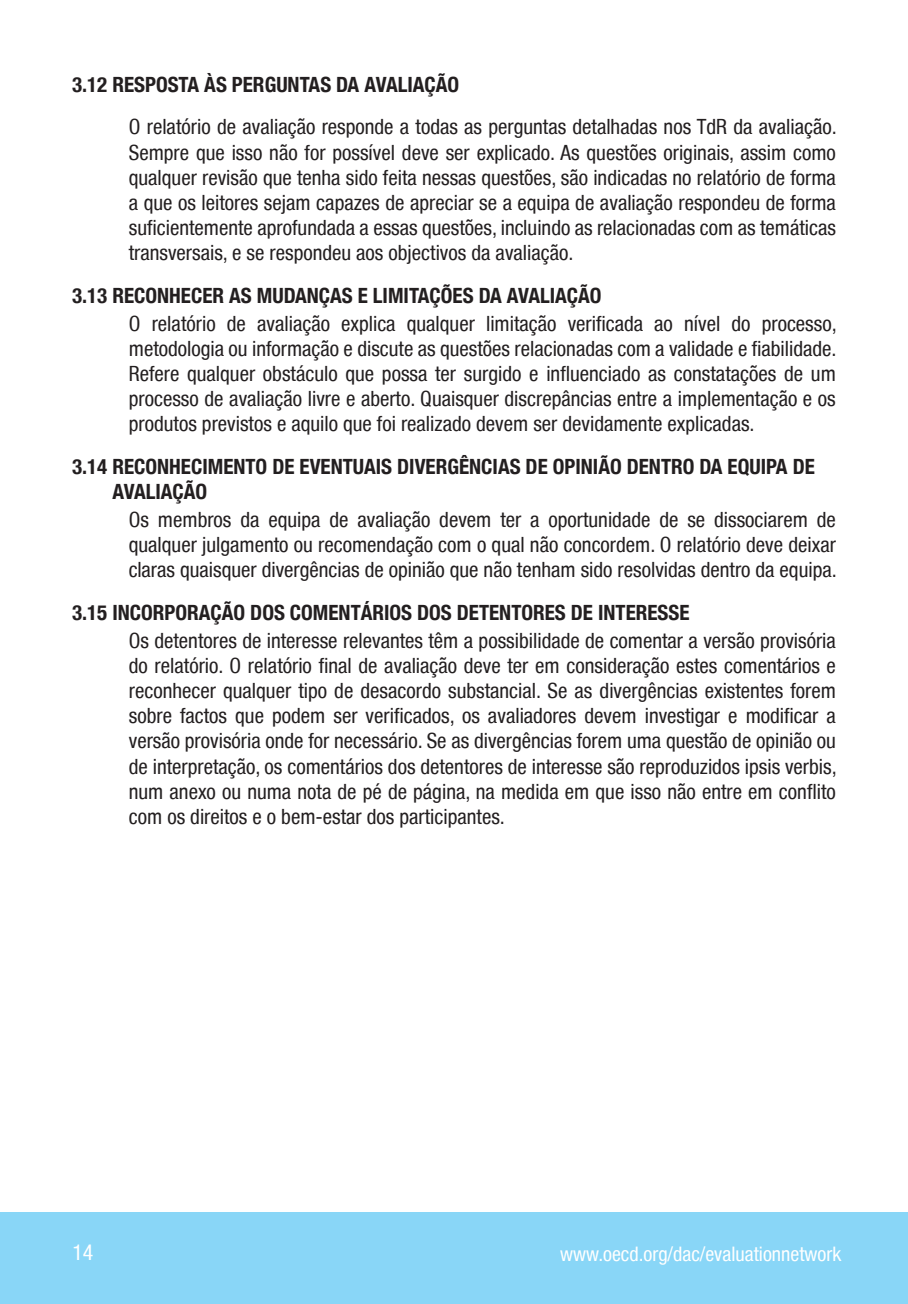
<style>
.page{position:relative;width:908px;height:1304px;background:#fff}
.page>*{position:absolute;margin:0;border:0;box-sizing:border-box;transform-origin:0 0}
.t1{font:condensed 22px "Helvetica Neue LT";color:#fff}
.indented_body{font:condensed 21px/25.2px "Helvetica Neue LT";color:#231f20;text-align:justify}
.subhead{font:700 condensed 21px/25.2px "Helvetica Neue LT";color:#231f20}
.indented_body-2{font:700 condensed 21px "Helvetica Neue LT";color:#231f20}
.t2{font:condensed 20px "Helvetica Neue LT";color:#fff}
</style>
<div class="page">
<div style="left:0;top:1212px;width:907px;height:92px;background:#89d6f7"></div>
<p class="indented_body-2" style="left:72px;top:72px;width:388px">3.12 RESPOSTA ÀS PERGUNTAS DA AVALIAÇÃO</p>
<p class="indented_body" style="left:129px;top:114px;width:709px">O relatório de avaliação responde a todas as perguntas detalhadas nos TdR da avaliação.<br>Sempre que isso não for possível deve ser explicado. As questões originais, assim como qualquer revisão que tenha sido feita nessas questões, são indicadas no relatório de forma a que os leitores sejam capazes de apreciar se a equipa de avaliação respondeu de forma suficientemente aprofundada a essas questões, incluindo as relacionadas com as temáticas transversais, e se respondeu aos objectivos da avaliação.</p>
<p class="subhead" style="left:72px;top:282px;width:530px">3.13 RECONHECER AS MUDANÇAS E LIMITAÇÕES DA AVALIAÇÃO</p>
<p class="indented_body" style="left:129px;top:310px;width:709px">O relatório de avaliação explica qualquer limitação verificada ao nível do processo, metodologia ou informação e discute as questões relacionadas com a validade e fiabilidade.<br>Refere qualquer obstáculo que possa ter surgido e influenciado as constatações de um processo de avaliação livre e aberto. Quaisquer discrepâncias entre a implementação e os produtos previstos e aquilo que foi realizado devem ser devidamente explicadas.</p>
<p class="subhead" style="left:112px;top:453px;width:703px;text-indent:-40px">3.14 RECONHECIMENTO DE EVENTUAIS DIVERGÊNCIAS DE OPINIÃO DENTRO DA EQUIPA DE<br>AVALIAÇÃO</p>
<p class="indented_body" style="left:129px;top:507px;width:709px">Os membros da equipa de avaliação devem ter a oportunidade de se dissociarem de qualquer julgamento ou recomendação com o qual não concordem. O relatório deve deixar claras quaisquer divergências de opinião que não tenham sido resolvidas dentro da equipa.</p>
<p class="subhead" style="left:72px;top:599px;width:618px">3.15 INCORPORAÇÃO DOS COMENTÁRIOS DOS DETENTORES DE INTERESSE</p>
<p class="indented_body" style="left:129px;top:627px;width:709px">Os detentores de interesse relevantes têm a possibilidade de comentar a versão provisória do relatório. O relatório final de avaliação deve ter em consideração estes comentários e reconhecer qualquer tipo de desacordo substancial. Se as divergências existentes forem sobre factos que podem ser verificados, os avaliadores devem investigar e modificar a versão provisória onde for necessário. Se as divergências forem uma questão de opinião ou de interpretação, os comentários dos detentores de interesse são reproduzidos ipsis verbis, num anexo ou numa nota de pé de página, na medida em que isso não entre em conflito com os direitos e o bem-estar dos participantes.</p>
<p class="t1" style="left:72px;top:1240px;width:23px">14</p>
<p class="t2" style="left:560px;top:1242px;width:282px">www.oecd.org/dac/evaluationnetwork</p>
</div>
